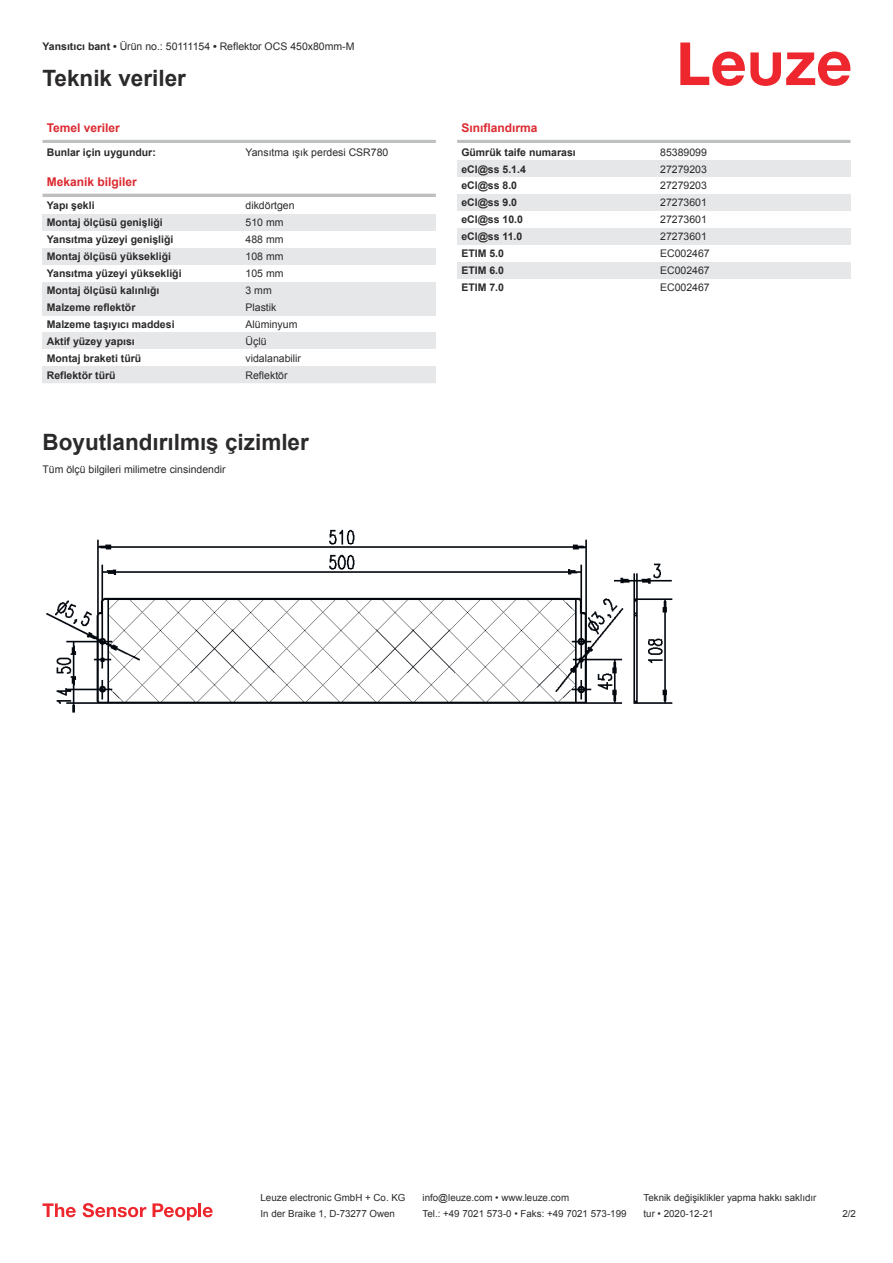
<style>
.page{position:relative;width:893px;height:1263px;background:#fff}
.page>*{position:absolute;margin:0;border:0;box-sizing:border-box;transform-origin:0 0}
.t1{font:700 22.5px "Arial";color:#2b292a}
.t2{font:700 12px "Arial";color:#db2a30}
.t3{font:700 10.5px "Arial";color:#2b292a}
.t4{font:10.5px "Arial";color:#2b292a}
.t5{font:9.75px "Arial";color:#2b292a}
.s1{font-weight:700}
</style>
<div class="page">
<svg style="left:680px;top:43px;width:170px;height:43px"></svg>
<hr style="left:43px;top:140px;width:393px;height:3px;background:#bdbfc1">
<hr style="left:43px;top:194px;width:393px;height:3px;background:#bdbfc1">
<div style="left:43px;top:214px;width:199px;height:17px;background:#e6e7e9"></div>
<div style="left:242px;top:214px;width:194px;height:17px;background:#e6e7e9"></div>
<div style="left:43px;top:248px;width:199px;height:17px;background:#e6e7e9"></div>
<div style="left:242px;top:248px;width:194px;height:17px;background:#e6e7e9"></div>
<div style="left:43px;top:282px;width:199px;height:17px;background:#e6e7e9"></div>
<div style="left:242px;top:282px;width:194px;height:17px;background:#e6e7e9"></div>
<div style="left:43px;top:299px;width:199px;height:17px;background:#e6e7e9"></div>
<div style="left:242px;top:299px;width:194px;height:17px;background:#e6e7e9"></div>
<div style="left:43px;top:332px;width:199px;height:17px;background:#e6e7e9"></div>
<div style="left:242px;top:332px;width:194px;height:17px;background:#e6e7e9"></div>
<div style="left:43px;top:366px;width:199px;height:17px;background:#e6e7e9"></div>
<div style="left:242px;top:366px;width:194px;height:17px;background:#e6e7e9"></div>
<hr style="left:457px;top:140px;width:393px;height:3px;background:#bdbfc1">
<div style="left:457px;top:160px;width:200px;height:17px;background:#e6e7e9"></div>
<div style="left:657px;top:160px;width:193px;height:17px;background:#e6e7e9"></div>
<div style="left:457px;top:194px;width:200px;height:17px;background:#e6e7e9"></div>
<div style="left:657px;top:194px;width:193px;height:17px;background:#e6e7e9"></div>
<div style="left:457px;top:228px;width:200px;height:17px;background:#e6e7e9"></div>
<div style="left:657px;top:228px;width:193px;height:17px;background:#e6e7e9"></div>
<div style="left:457px;top:262px;width:200px;height:17px;background:#e6e7e9"></div>
<div style="left:657px;top:262px;width:193px;height:17px;background:#e6e7e9"></div>
<svg style="left:43px;top:1203px;width:33px;height:14px"></svg>
<svg style="left:83px;top:1203px;width:63px;height:14px"></svg>
<svg style="left:153px;top:1203px;width:44px;height:17px"></svg>
<hr style="left:198px;top:1203px;width:3px;height:14px;background:#ed272d">
<svg style="left:203px;top:1207px;width:10px;height:10px"></svg>
<img style="left:46px;top:529px;width:627px;height:184px">
<p class="t4" style="left:43px;top:43px;width:313px"><span class="s1">Yansıtıcı bant •</span> Ürün no.: 50111154 <span class="s1">•</span> Reflektor OCS 450x80mm-M</p>
<h1 class="t1" style="left:43px;top:70px;width:145px">Teknik veriler</h1>
<p class="t2" style="left:47px;top:123px;width:75px">Temel veriler</p>
<p class="t3" style="left:47px;top:145px;width:111px">Bunlar için uygundur:</p>
<p class="t4" style="left:246px;top:145px;width:144px">Yansıtma ışık perdesi CSR780</p>
<p class="t2" style="left:47px;top:173px;width:92px">Mekanik bilgiler</p>
<p class="t3" style="left:47px;top:198px;width:49px">Yapı şekli</p>
<p class="t4" style="left:246px;top:198px;width:51px">dikdörtgen</p>
<p class="t3" style="left:47px;top:215px;width:118px">Montaj ölçüsü genişliği</p>
<p class="t4" style="left:246px;top:219px;width:39px">510 mm</p>
<p class="t3" style="left:47px;top:232px;width:128px">Yansıtma yüzeyi genişliği</p>
<p class="t4" style="left:246px;top:236px;width:39px">488 mm</p>
<p class="t3" style="left:47px;top:249px;width:126px">Montaj ölçüsü yüksekliği</p>
<p class="t4" style="left:246px;top:252px;width:39px">108 mm</p>
<p class="t3" style="left:47px;top:266px;width:136px">Yansıtma yüzeyi yüksekliği</p>
<p class="t4" style="left:246px;top:269px;width:39px">105 mm</p>
<p class="t3" style="left:47px;top:283px;width:114px">Montaj ölçüsü kalınlığı</p>
<p class="t4" style="left:246px;top:286px;width:28px">3 mm</p>
<p class="t3" style="left:47px;top:300px;width:90px">Malzeme reflektör</p>
<p class="t4" style="left:246px;top:300px;width:32px">Plastik</p>
<p class="t3" style="left:47px;top:317px;width:129px">Malzeme taşıyıcı maddesi</p>
<p class="t4" style="left:246px;top:320px;width:53px">Alüminyum</p>
<p class="t3" style="left:47px;top:334px;width:90px">Aktif yüzey yapısı</p>
<p class="t4" style="left:246px;top:334px;width:22px">Üçlü</p>
<p class="t3" style="left:47px;top:350px;width:96px">Montaj braketi türü</p>
<p class="t4" style="left:246px;top:351px;width:57px">vidalanabilir</p>
<p class="t3" style="left:47px;top:367px;width:70px">Reflektör türü</p>
<p class="t4" style="left:246px;top:368px;width:44px">Reflektör</p>
<h1 class="t1" style="left:43px;top:427px;width:268px">Boyutlandırılmış çizimler</h1>
<p class="t4" style="left:43px;top:462px;width:185px">Tüm ölçü bilgileri milimetre cinsindendir</p>
<p class="t2" style="left:461px;top:120px;width:78px">Sınıflandırma</p>
<p class="t3" style="left:461px;top:145px;width:116px">Gümrük taife numarası</p>
<p class="t4" style="left:660px;top:145px;width:48px">85389099</p>
<p class="t3" style="left:461px;top:165px;width:66px">eCl@ss 5.1.4</p>
<p class="t4" style="left:660px;top:162px;width:48px">27279203</p>
<p class="t3" style="left:461px;top:182px;width:57px">eCl@ss 8.0</p>
<p class="t4" style="left:660px;top:179px;width:48px">27279203</p>
<p class="t3" style="left:461px;top:199px;width:57px">eCl@ss 9.0</p>
<p class="t4" style="left:660px;top:199px;width:48px">27273601</p>
<p class="t3" style="left:461px;top:216px;width:63px">eCl@ss 10.0</p>
<p class="t4" style="left:660px;top:216px;width:48px">27273601</p>
<p class="t3" style="left:461px;top:233px;width:63px">eCl@ss 11.0</p>
<p class="t4" style="left:660px;top:233px;width:48px">27273601</p>
<p class="t3" style="left:461px;top:249px;width:44px">ETIM 5.0</p>
<p class="t4" style="left:660px;top:249px;width:51px">EC002467</p>
<p class="t3" style="left:461px;top:266px;width:44px">ETIM 6.0</p>
<p class="t4" style="left:660px;top:266px;width:51px">EC002467</p>
<p class="t3" style="left:461px;top:283px;width:44px">ETIM 7.0</p>
<p class="t4" style="left:660px;top:283px;width:51px">EC002467</p>
<p class="t5" style="left:261px;top:1191px;width:146px">Leuze electronic GmbH + Co. KG</p>
<p class="t5" style="left:423px;top:1191px;width:148px">info@leuze.com • www.leuze.com</p>
<p class="t5" style="left:644px;top:1191px;width:174px">Teknik değişiklikler yapma hakkı saklıdır</p>
<p class="t5" style="left:261px;top:1207px;width:136px">In der Braike 1, D-73277 Owen</p>
<p class="t5" style="left:423px;top:1207px;width:205px">Tel.: +49 7021 573-0 • Faks: +49 7021 573-199</p>
<p class="t5" style="left:644px;top:1207px;width:72px">tur • 2020-12-21</p>
<p class="t5" style="left:842px;top:1210px;width:15px">2 /2</p>
</div>
